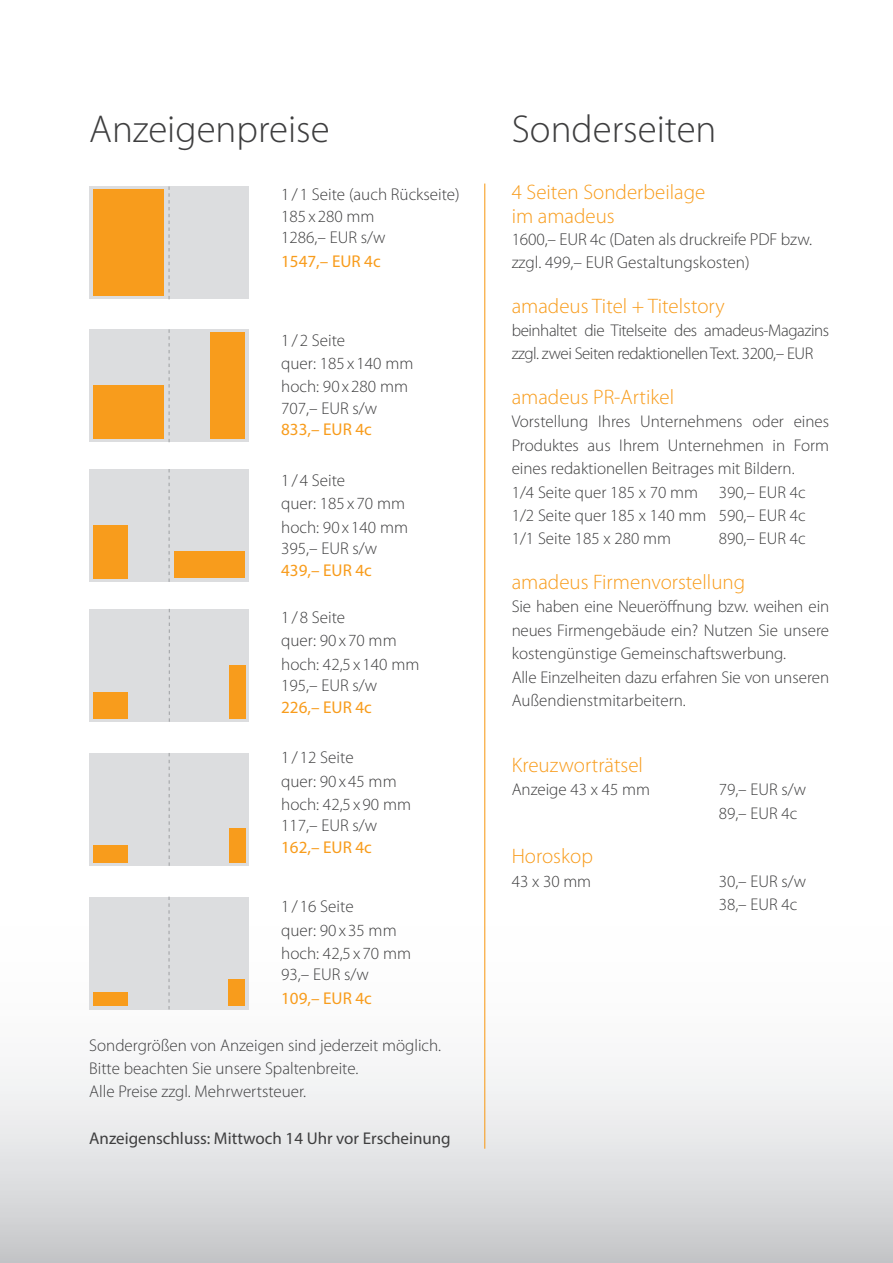
<style>
.page{position:relative;width:893px;height:1263px;background:#fff}
.page>*{position:absolute;margin:0;border:0;box-sizing:border-box;transform-origin:0 0}
.t1{font:300 39px "Myriad Pro";color:#3e3e3f}
.HL_orange_14pt{font:300 21px "Myriad Pro";color:#f89c1c}
.t2{font:300 17.25px "Myriad Pro";letter-spacing:-.005em;color:#3e3e3f}
.t3{font:300 17.1px "Myriad Pro";color:#3e3e3f}
.t4{font:17.1px "Myriad Pro";color:#f89c1c}
.t5{font:300 16.95px/23.4px "Myriad Pro";color:#3e3e3f;text-align:justify}
.t6{font:300 16.95px/23.4px "Myriad Pro";letter-spacing:-.025em;color:#3e3e3f}
.t7{font:16.95px "Myriad Pro";color:#3e3e3f}
.s1{font-size:17.1px}
</style>
<div class="page">
<div style="left:0;top:842px;width:893px;height:421px;background:linear-gradient(to bottom,#fff,#d3d4d6)"></div>
<div style="left:89px;top:186px;width:160px;height:113px;background:#dcdddf"></div>
<div style="left:93px;top:190px;width:71px;height:106px;background:#f89c1c"></div>
<svg style="left:169px;top:186px;width:1px;height:113px"></svg>
<div style="left:89px;top:329px;width:160px;height:113px;background:#dcdddf"></div>
<div style="left:94px;top:386px;width:70px;height:53px;background:#f89c1c"></div>
<div style="left:210px;top:332px;width:34px;height:107px;background:#f89c1c"></div>
<svg style="left:169px;top:329px;width:1px;height:113px"></svg>
<div style="left:89px;top:469px;width:160px;height:113px;background:#dcdddf"></div>
<div style="left:94px;top:525px;width:34px;height:53px;background:#f89c1c"></div>
<div style="left:174px;top:552px;width:71px;height:26px;background:#f89c1c"></div>
<svg style="left:169px;top:469px;width:1px;height:113px"></svg>
<div style="left:89px;top:609px;width:160px;height:113px;background:#dcdddf"></div>
<div style="left:94px;top:692px;width:34px;height:26px;background:#f89c1c"></div>
<div style="left:229px;top:665px;width:16px;height:53px;background:#f89c1c"></div>
<svg style="left:169px;top:609px;width:1px;height:113px"></svg>
<div style="left:89px;top:753px;width:160px;height:113px;background:#dcdddf"></div>
<div style="left:94px;top:845px;width:34px;height:17px;background:#f89c1c"></div>
<div style="left:229px;top:828px;width:16px;height:34px;background:#f89c1c"></div>
<svg style="left:169px;top:753px;width:1px;height:113px"></svg>
<div style="left:89px;top:896px;width:160px;height:113px;background:#dcdddf"></div>
<div style="left:93px;top:993px;width:35px;height:13px;background:#f89c1c"></div>
<div style="left:229px;top:979px;width:16px;height:27px;background:#f89c1c"></div>
<svg style="left:169px;top:896px;width:1px;height:113px"></svg>
<hr style="left:484px;top:184px;width:1px;height:965px;background:#f89c1c">
<p class="t1" style="left:89px;top:105px;width:242px">Anzeigenpreise</p>
<p class="t1" style="left:512px;top:105px;width:206px">Sonderseiten</p>
<p class="t3" style="left:281px;top:184px;width:180px">1 / 1 Seite (auch Rückseite)</p>
<p class="t3" style="left:281px;top:206px;width:95px">185 x 280 mm</p>
<p class="t3" style="left:281px;top:227px;width:106px">1286,– EUR s/w</p>
<p class="t4" style="left:281px;top:250px;width:101px">1547,– EUR 4c</p>
<p class="t3" style="left:281px;top:330px;width:66px">1 / 2 Seite</p>
<p class="t3" style="left:281px;top:353px;width:134px">quer: 185 x 140 mm</p>
<p class="t3" style="left:281px;top:376px;width:128px">hoch: 90 x 280 mm</p>
<p class="t3" style="left:281px;top:398px;width:98px">707,– EUR s/w</p>
<p class="t4" style="left:281px;top:419px;width:92px">833,– EUR 4c</p>
<p class="t3" style="left:281px;top:470px;width:66px">1 / 4 Seite</p>
<p class="t3" style="left:281px;top:493px;width:125px">quer: 185 x 70 mm</p>
<p class="t3" style="left:281px;top:517px;width:128px">hoch: 90 x 140 mm</p>
<p class="t3" style="left:281px;top:538px;width:98px">395,– EUR s/w</p>
<p class="t4" style="left:281px;top:559px;width:92px">439,– EUR 4c</p>
<p class="t3" style="left:281px;top:607px;width:66px">1 / 8 Seite</p>
<p class="t3" style="left:281px;top:630px;width:117px">quer: 90 x 70 mm</p>
<p class="t3" style="left:281px;top:654px;width:140px">hoch: 42,5 x 140 mm</p>
<p class="t3" style="left:281px;top:675px;width:98px">195,– EUR s/w</p>
<p class="t4" style="left:281px;top:696px;width:92px">226,– EUR 4c</p>
<p class="t3" style="left:281px;top:747px;width:74px">1 / 12 Seite</p>
<p class="t3" style="left:281px;top:771px;width:117px">quer: 90 x 45 mm</p>
<p class="t3" style="left:281px;top:794px;width:131px">hoch: 42,5 x 90 mm</p>
<p class="t3" style="left:281px;top:815px;width:98px">117,– EUR s/w</p>
<p class="t4" style="left:281px;top:837px;width:92px">162,– EUR 4c</p>
<p class="t3" style="left:281px;top:896px;width:74px">1 / 16 Seite</p>
<p class="t3" style="left:281px;top:920px;width:117px">quer: 90 x 35 mm</p>
<p class="t3" style="left:281px;top:943px;width:131px">hoch: 42,5 x 70 mm</p>
<p class="t3" style="left:281px;top:964px;width:89px">93,– EUR s/w</p>
<p class="t4" style="left:281px;top:987px;width:92px">109,– EUR 4c</p>
<p class="t5" style="left:89px;top:1033px;width:353px">Sondergrößen von Anzeigen sind jederzeit möglich.</p>
<p class="t5" style="left:89px;top:1056px;width:271px">Bitte beachten Sie unsere Spaltenbreite.</p>
<p class="t5" style="left:89px;top:1080px;width:218px">Alle Preise zzgl. Mehrwertsteuer.</p>
<p class="t7" style="left:89px;top:1128px;width:363px">Anzeigenschluss: Mittwoch 14 Uhr vor Erscheinung</p>
<p class="HL_orange_14pt" style="left:512px;top:180px;width:195px">4 Seiten Sonderbeilage</p>
<p class="HL_orange_14pt" style="left:512px;top:204px;width:105px">im amadeus</p>
<p class="t2" style="left:512px;top:228px;width:302px">1600,– EUR 4c (Daten als druckreife PDF bzw.</p>
<p class="t2" style="left:512px;top:252px;width:240px">zzgl. 499,– EUR Gestaltungskosten)</p>
<p class="HL_orange_14pt" style="left:512px;top:293px;width:214px">amadeus Titel + Titelstory</p>
<p class="t6" style="left:512px;top:318px;width:319px">beinhaltet die Titelseite des amadeus-Magazins zzgl. zwei Seiten redaktionellen Text. 3200,<span class="s1">–</span> EUR</p>
<p class="HL_orange_14pt" style="left:512px;top:384px;width:164px">amadeus PR-Artikel</p>
<p class="t5" style="left:512px;top:410px;width:319px">Vorstellung Ihres Unternehmens oder eines Produktes aus Ihrem Unternehmen in Form eines redaktionellen Beitrages mit Bildern.</p>
<p class="t5" style="left:512px;top:480px;width:295px">1/4 Seite quer 185 x 70 mm 390,<span class="s1">–</span> EUR 4c</p>
<p class="t5" style="left:512px;top:503px;width:295px">1/2 Seite quer 185 x 140 mm 590,<span class="s1">–</span> EUR 4c</p>
<p class="t5" style="left:512px;top:527px;width:161px">1/1 Seite 185 x 280 mm</p>
<p class="t5" style="left:719px;top:527px;width:88px">890,<span class="s1">–</span> EUR 4c</p>
<p class="HL_orange_14pt" style="left:512px;top:569px;width:235px">amadeus Firmenvorstellung</p>
<p class="t5" style="left:512px;top:595px;width:319px">Sie haben eine Neueröffnung bzw. weihen ein neues Firmengebäude ein? Nutzen Sie unsere kostengünstige Gemeinschaftswerbung.</p>
<p class="t5" style="left:512px;top:665px;width:319px">Alle Einzelheiten dazu erfahren Sie von unseren<br>Außendienstmitarbeitern.</p>
<p class="HL_orange_14pt" style="left:512px;top:752px;width:133px">Kreuzworträtsel</p>
<p class="t5" style="left:512px;top:778px;width:140px">Anzeige 43 x 45 mm</p>
<p class="t5" style="left:719px;top:778px;width:89px">79,<span class="s1">–</span> EUR s/w</p>
<p class="t5" style="left:719px;top:801px;width:80px">89,<span class="s1">–</span> EUR 4c</p>
<p class="HL_orange_14pt" style="left:512px;top:844px;width:83px">Horoskop</p>
<p class="t5" style="left:512px;top:869px;width:81px">43 x 30 mm</p>
<p class="t5" style="left:719px;top:869px;width:89px">30,<span class="s1">–</span> EUR s/w</p>
<p class="t5" style="left:719px;top:893px;width:80px">38,<span class="s1">–</span> EUR 4c</p>
</div>
